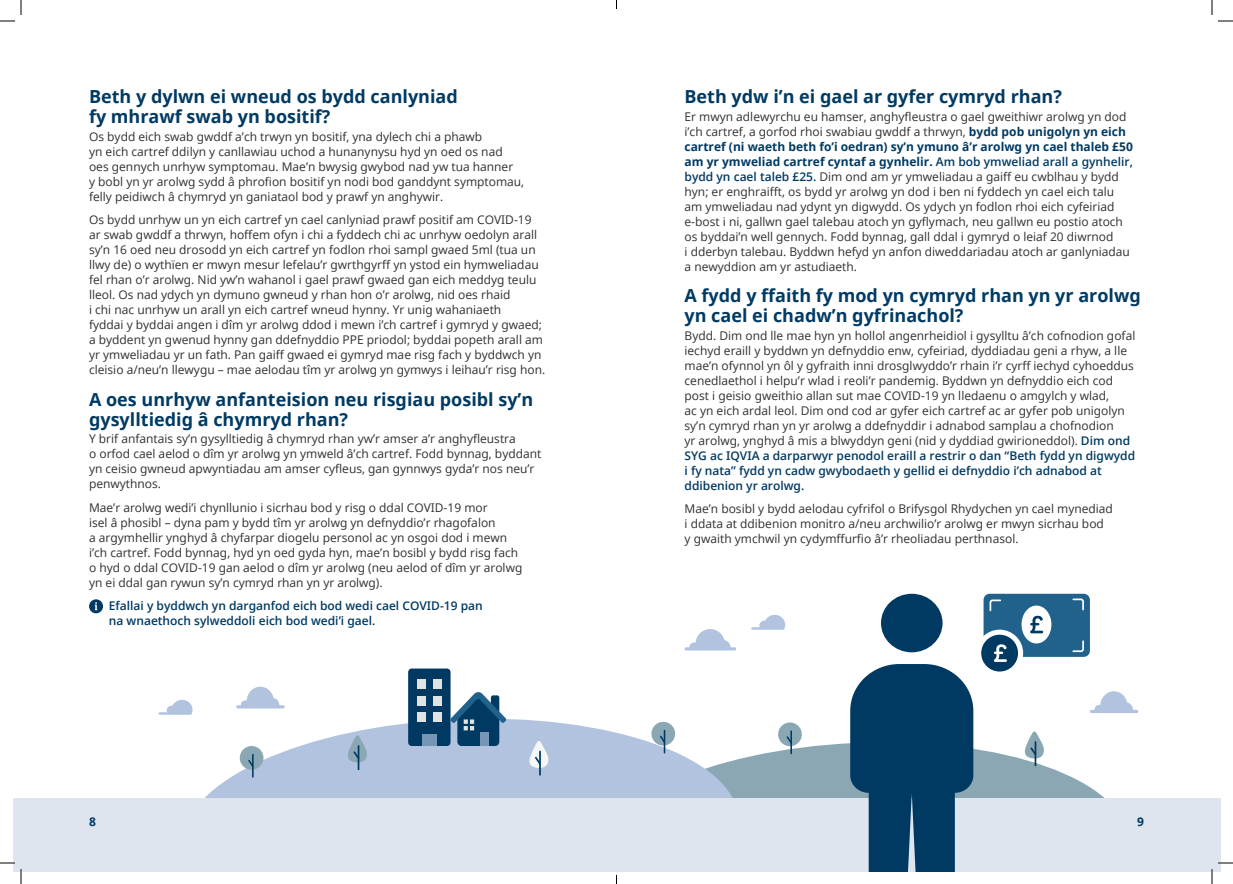
<style>
.page{position:relative;width:1233px;height:884px;background:#fff}
.page>*{position:absolute;margin:0;border:0;box-sizing:border-box;transform-origin:0 0}
.t1{font:700 18px/20px "Open Sans";color:#003a63}
.t2{font:12px/15px "Open Sans";color:#312f30}
.t3{font:600 12px/15px "Open Sans";color:#003a63}
.t4{font:700 12px "Open Sans";color:#003a63}
.s1{font-weight:700;color:#003a63}
.s2{font-weight:600;color:#003a63}
</style>
<div class="page">
<svg style="left:741px;top:736px;width:364px;height:62px;fill:#8ba7b4"></svg>
<svg style="left:205px;top:719px;width:536px;height:79px;fill:#b1c3df"></svg>
<div style="left:12px;top:798px;width:1208px;height:73px;background:#dee5ee"></div>
<svg style="left:89px;top:599px;width:14px;height:14px"></svg>
<div style="left:981px;top:635px;width:37px;height:36px;background:#003a63;border-radius:50%"></div>
<svg style="left:983px;top:594px;width:107px;height:68px"></svg>
<div style="left:408px;top:668px;width:42px;height:78px;background:#003a63;border-radius:4px"></div>
<div style="left:433px;top:680px;width:9px;height:9px;background:#e2e4e2"></div>
<div style="left:417px;top:680px;width:9px;height:9px;background:#e2e4e2"></div>
<div style="left:433px;top:696px;width:9px;height:9px;background:#e2e4e2"></div>
<div style="left:417px;top:696px;width:9px;height:9px;background:#e2e4e2"></div>
<div style="left:433px;top:713px;width:9px;height:9px;background:#e2e4e2"></div>
<div style="left:417px;top:713px;width:9px;height:9px;background:#e2e4e2"></div>
<div style="left:422px;top:735px;width:14px;height:11px;background:#7596b6"></div>
<svg style="left:450px;top:691px;width:56px;height:55px"></svg>
<div style="left:240px;top:746px;width:23px;height:24px;background:#8ba7b4;border-radius:50%"></div>
<hr style="left:252px;top:754px;width:2px;height:24px;background:#003a63">
<svg style="left:248px;top:760px;width:6px;height:7px"></svg>
<svg style="left:684px;top:629px;width:52px;height:21px"></svg>
<svg style="left:751px;top:615px;width:34px;height:15px"></svg>
<svg style="left:1090px;top:691px;width:48px;height:22px"></svg>
<svg style="left:236px;top:687px;width:49px;height:21px"></svg>
<svg style="left:158px;top:700px;width:34px;height:15px"></svg>
<div style="left:651px;top:722px;width:24px;height:23px;background:#8ba7b4;border-radius:50%"></div>
<hr style="left:663px;top:730px;width:2px;height:23px;background:#003a63">
<svg style="left:660px;top:735px;width:4px;height:8px"></svg>
<svg style="left:348px;top:734px;width:19px;height:36px"></svg>
<hr style="left:539px;top:751px;width:2px;height:25px;background:#003a63">
<svg style="left:529px;top:739px;width:20px;height:29px"></svg>
<div style="left:778px;top:722px;width:24px;height:24px;background:#8ba7b4;border-radius:50%"></div>
<hr style="left:790px;top:730px;width:2px;height:24px;background:#003a63">
<svg style="left:786px;top:736px;width:5px;height:6px"></svg>
<hr style="left:1034px;top:741px;width:2px;height:25px;background:#003a63">
<svg style="left:1024px;top:731px;width:20px;height:28px"></svg>
<div style="left:881px;top:594px;width:61px;height:58px;background:#003a63;border-radius:50%"></div>
<svg style="left:850px;top:664px;width:123px;height:207px;background:#26587b"></svg>
<svg style="left:1218px;top:20px;width:15px;height:2px"></svg>
<svg style="left:1218px;top:862px;width:15px;height:2px"></svg>
<svg style="left:0;top:0;width:22px;height:22px"></svg>
<svg style="left:0;top:862px;width:22px;height:22px"></svg>
<svg style="left:1211px;top:0;width:1px;height:15px"></svg>
<svg style="left:1211px;top:869px;width:1px;height:15px"></svg>
<h1 class="t1" style="left:89px;top:86px;width:370px">Beth y dylwn ei wneud os bydd canlyniad fy mhrawf swab yn bositif?</h1>
<p class="t2" style="left:89px;top:128px;width:437px">Os bydd eich swab gwddf a’ch trwyn yn bositif, yna dylech chi a phawb<br>yn eich cartref ddilyn y canllawiau uchod a hunanynysu hyd yn oed os nad oes gennych unrhyw symptomau. Mae’n bwysig gwybod nad yw tua hanner<br>y bobl yn yr arolwg sydd â phrofion bositif yn nodi bod ganddynt symptomau, felly peidiwch â chymryd yn ganiataol bod y prawf yn anghywir.</p>
<p class="t2" style="left:89px;top:212px;width:458px">Os bydd unrhyw un yn eich cartref yn cael canlyniad prawf positif am COVID-19 ar swab gwddf a thrwyn, hoffem ofyn i chi a fyddech chi ac unrhyw oedolyn arall sy’n 16 oed neu drosodd yn eich cartref yn fodlon rhoi sampl gwaed 5ml (tua un llwy de) o wythïen er mwyn mesur lefelau’r gwrthgyrff yn ystod ein hymweliadau fel rhan o’r arolwg. Nid yw’n wahanol i gael prawf gwaed gan eich meddyg teulu lleol. Os nad ydych yn dymuno gwneud y rhan hon o’r arolwg, nid oes rhaid<br>i chi nac unrhyw un arall yn eich cartref wneud hynny. Yr unig wahaniaeth<br>fyddai y byddai angen i dîm yr arolwg ddod i mewn i’ch cartref i gymryd y gwaed; a byddent yn gwenud hynny gan ddefnyddio PPE priodol; byddai popeth arall am yr ymweliadau yr un fath. Pan gaiff gwaed ei gymryd mae risg fach y byddwch yn cleisio a/neu’n llewygu – mae aelodau tîm yr arolwg yn gymwys i leihau’r risg hon.</p>
<h1 class="t1" style="left:89px;top:388px;width:446px">A oes unrhyw anfanteision neu risgiau posibl sy’n gysylltiedig â chymryd rhan?</h1>
<p class="t2" style="left:89px;top:431px;width:454px">Y brif anfantais sy’n gysylltiedig â chymryd rhan yw’r amser a’r anghyfleustra<br>o orfod cael aelod o dîm yr arolwg yn ymweld â’ch cartref. Fodd bynnag, byddant yn ceisio gwneud apwyntiadau am amser cyfleus, gan gynnwys gyda’r nos neu’r penwythnos.</p>
<p class="t2" style="left:89px;top:500px;width:435px">Mae’r arolwg wedi’i chynllunio i sicrhau bod y risg o ddal COVID-19 mor<br>isel â phosibl – dyna pam y bydd tîm yr arolwg yn defnyddio’r rhagofalon<br>a argymhellir ynghyd â chyfarpar diogelu personol ac yn osgoi dod i mewn i’ch cartref. Fodd bynnag, hyd yn oed gyda hyn, mae’n bosibl y bydd risg fach o hyd o ddal COVID-19 gan aelod o dîm yr arolwg (neu aelod of dîm yr arolwg yn ei ddal gan rywun sy’n cymryd rhan yn yr arolwg).</p>
<p class="t3" style="left:109px;top:598px;width:375px">Efallai y byddwch yn darganfod eich bod wedi cael COVID-19 pan na wnaethoch sylweddoli eich bod wedi’i gael.</p>
<h1 class="t1" style="left:684px;top:86px;width:379px">Beth ydw i’n ei gael ar gyfer cymryd rhan?</h1>
<p class="t2" style="left:684px;top:108px;width:450px">Er mwyn adlewyrchu eu hamser, anghyfleustra o gael gweithiwr arolwg yn dod i’ch cartref, a gorfod rhoi swabiau gwddf a thrwyn, <span class="s1">bydd pob unigolyn yn eich cartref (ni waeth beth fo’i oedran) sy’n ymuno â’r arolwg yn cael thaleb £50 am yr ymweliad cartref cyntaf a gynhelir.</span> <span class="s2">Am bob ymweliad arall a gynhelir, bydd yn cael taleb £25.</span> Dim ond am yr ymweliadau a gaiff eu cwblhau y bydd hyn; er enghraifft, os bydd yr arolwg yn dod i ben ni fyddech yn cael eich talu am ymweliadau nad ydynt yn digwydd. Os ydych yn fodlon rhoi eich cyfeiriad e-bost i ni, gallwn gael talebau atoch yn gyflymach, neu gallwn eu postio atoch os byddai’n well gennych. Fodd bynnag, gall ddal i gymryd o leiaf 20 diwrnod<br>i dderbyn talebau. Byddwn hefyd yn anfon diweddariadau atoch ar ganlyniadau a newyddion am yr astudiaeth.</p>
<h1 class="t1" style="left:684px;top:285px;width:458px">A fydd y ffaith fy mod yn cymryd rhan yn yr arolwg yn cael ei chadw’n gyfrinachol?</h1>
<p class="t2" style="left:684px;top:328px;width:452px">Bydd. Dim ond lle mae hyn yn hollol angenrheidiol i gysylltu â’ch cofnodion gofal iechyd eraill y byddwn yn defnyddio enw, cyfeiriad, dyddiadau geni a rhyw, a lle mae’n ofynnol yn ôl y gyfraith inni drosglwyddo’r rhain i’r cyrff iechyd cyhoeddus cenedlaethol i helpu’r wlad i reoli’r pandemig. Byddwn yn defnyddio eich cod post i geisio gweithio allan sut mae COVID-19 yn lledaenu o amgylch y wlad,<br>ac yn eich ardal leol. Dim ond cod ar gyfer eich cartref ac ar gyfer pob unigolyn sy’n cymryd rhan yn yr arolwg a ddefnyddir i adnabod samplau a chofnodion<br>yr arolwg, ynghyd â mis a blwyddyn geni (nid y dyddiad gwirioneddol). <span class="s2">Dim ond SYG ac IQVIA a darparwyr penodol eraill a restrir o dan “Beth fydd yn digwydd i fy nata” fydd yn cadw gwybodaeth y gellid ei defnyddio i’ch adnabod at ddibenion yr arolwg.</span></p>
<p class="t2" style="left:684px;top:501px;width:430px">Mae’n bosibl y bydd aelodau cyfrifol o Brifysgol Rhydychen yn cael mynediad i ddata at ddibenion monitro a/neu archwilio’r arolwg er mwyn sicrhau bod y gwaith ymchwil yn cydymffurfio â’r rheoliadau perthnasol.</p>
<p class="t4" style="left:89px;top:813px;width:8px">8</p>
<p class="t4" style="left:1137px;top:813px;width:8px">9</p>
</div>
